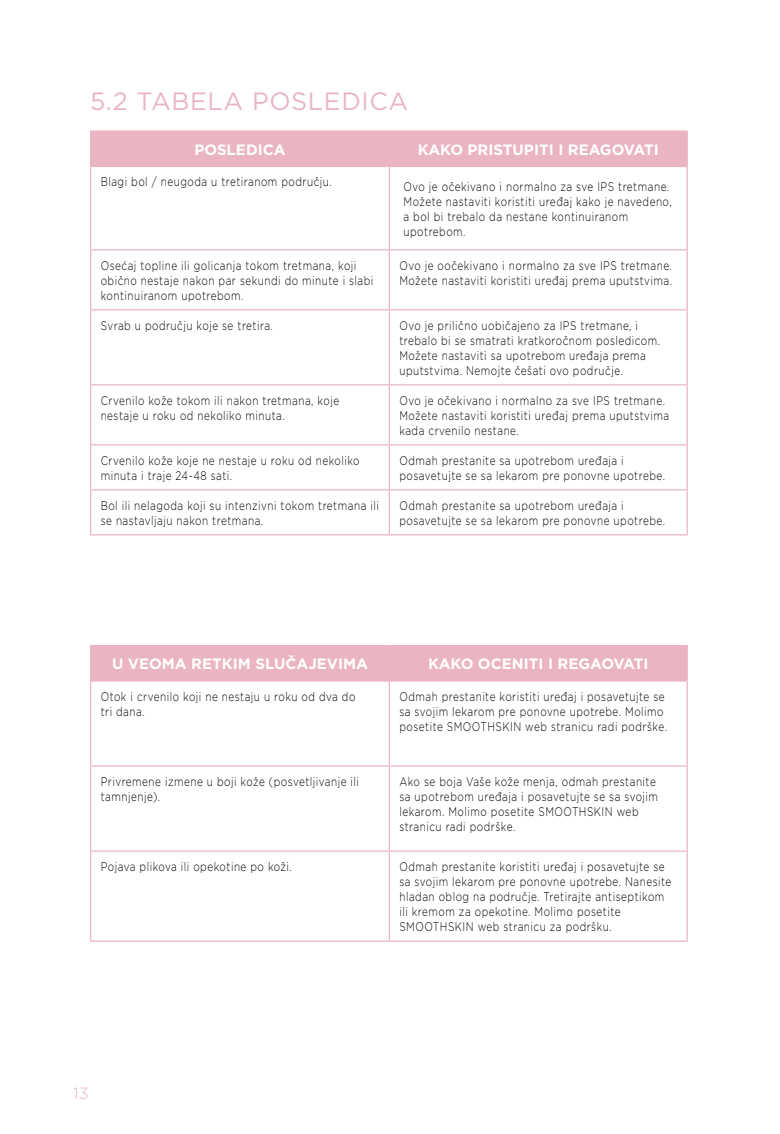
<style>
.page{position:relative;width:780px;height:1134px;background:#fff}
.page>*{position:absolute;margin:0;border:0;box-sizing:border-box;transform-origin:0 0}
.t1{font:25px "Gotham";letter-spacing:.025em;color:#eab4c3}
.t2{font:300 16.25px "Gotham";color:#eab4c3}
.t3{font:700 15px "Gotham";color:#fff}
.t4{font:300 12.5px/15px "Gotham";letter-spacing:.05em;color:#000;scale:.8 1}
</style>
<div class="page">
<div style="left:91px;top:132px;width:595px;height:34px;background:#eab4c3"></div>
<hr style="left:90px;top:132px;width:1px;height:34px;background:#eab4c3">
<hr style="left:90px;top:130px;width:299px;height:2px;background:#eab4c3">
<hr style="left:389px;top:132px;width:1px;height:34px;background:#eab4c3">
<hr style="left:389px;top:130px;width:298px;height:2px;background:#eab4c3">
<hr style="left:686px;top:132px;width:1px;height:34px;background:#eab4c3">
<hr style="left:90px;top:167px;width:1px;height:82px;background:#eab4c3">
<hr style="left:90px;top:166px;width:299px;height:1px;background:#eab4c3">
<hr style="left:389px;top:167px;width:1px;height:82px;background:#eab4c3">
<hr style="left:389px;top:166px;width:298px;height:1px;background:#eab4c3">
<hr style="left:686px;top:167px;width:1px;height:82px;background:#eab4c3">
<hr style="left:90px;top:250px;width:1px;height:59px;background:#eab4c3">
<hr style="left:90px;top:310px;width:1px;height:74px;background:#eab4c3">
<hr style="left:90px;top:385px;width:1px;height:59px;background:#eab4c3">
<hr style="left:90px;top:445px;width:1px;height:44px;background:#eab4c3">
<hr style="left:90px;top:490px;width:1px;height:44px;background:#eab4c3">
<hr style="left:90px;top:249px;width:299px;height:1px;background:#eab4c3">
<hr style="left:90px;top:309px;width:299px;height:1px;background:#eab4c3">
<hr style="left:90px;top:384px;width:299px;height:1px;background:#eab4c3">
<hr style="left:90px;top:444px;width:299px;height:1px;background:#eab4c3">
<hr style="left:90px;top:489px;width:299px;height:1px;background:#eab4c3">
<hr style="left:90px;top:534px;width:299px;height:1px;background:#eab4c3">
<hr style="left:389px;top:250px;width:1px;height:59px;background:#eab4c3">
<hr style="left:389px;top:310px;width:1px;height:74px;background:#eab4c3">
<hr style="left:389px;top:385px;width:1px;height:59px;background:#eab4c3">
<hr style="left:389px;top:445px;width:1px;height:44px;background:#eab4c3">
<hr style="left:389px;top:490px;width:1px;height:44px;background:#eab4c3">
<hr style="left:389px;top:249px;width:298px;height:1px;background:#eab4c3">
<hr style="left:686px;top:250px;width:1px;height:59px;background:#eab4c3">
<hr style="left:686px;top:310px;width:1px;height:74px;background:#eab4c3">
<hr style="left:686px;top:385px;width:1px;height:59px;background:#eab4c3">
<hr style="left:686px;top:445px;width:1px;height:44px;background:#eab4c3">
<hr style="left:686px;top:490px;width:1px;height:44px;background:#eab4c3">
<hr style="left:389px;top:309px;width:298px;height:1px;background:#eab4c3">
<hr style="left:389px;top:384px;width:298px;height:1px;background:#eab4c3">
<hr style="left:389px;top:444px;width:298px;height:1px;background:#eab4c3">
<hr style="left:389px;top:489px;width:298px;height:1px;background:#eab4c3">
<hr style="left:389px;top:534px;width:298px;height:1px;background:#eab4c3">
<div style="left:91px;top:646px;width:595px;height:34px;background:#eab4c3"></div>
<hr style="left:90px;top:646px;width:1px;height:34px;background:#eab4c3">
<hr style="left:90px;top:645px;width:299px;height:1px;background:#eab4c3">
<hr style="left:389px;top:646px;width:1px;height:34px;background:#eab4c3">
<hr style="left:389px;top:645px;width:298px;height:1px;background:#eab4c3">
<hr style="left:686px;top:646px;width:1px;height:34px;background:#eab4c3">
<hr style="left:90px;top:682px;width:1px;height:83px;background:#eab4c3">
<hr style="left:90px;top:680px;width:299px;height:2px;background:#eab4c3">
<hr style="left:389px;top:682px;width:1px;height:83px;background:#eab4c3">
<hr style="left:389px;top:680px;width:298px;height:2px;background:#eab4c3">
<hr style="left:686px;top:682px;width:1px;height:83px;background:#eab4c3">
<hr style="left:90px;top:767px;width:1px;height:83px;background:#eab4c3">
<hr style="left:90px;top:852px;width:1px;height:88px;background:#eab4c3">
<hr style="left:90px;top:765px;width:299px;height:2px;background:#eab4c3">
<hr style="left:90px;top:850px;width:299px;height:2px;background:#eab4c3">
<hr style="left:90px;top:940px;width:299px;height:2px;background:#eab4c3">
<hr style="left:389px;top:767px;width:1px;height:83px;background:#eab4c3">
<hr style="left:389px;top:852px;width:1px;height:88px;background:#eab4c3">
<hr style="left:389px;top:765px;width:298px;height:2px;background:#eab4c3">
<hr style="left:389px;top:850px;width:298px;height:2px;background:#eab4c3">
<hr style="left:686px;top:767px;width:1px;height:83px;background:#eab4c3">
<hr style="left:686px;top:852px;width:1px;height:88px;background:#eab4c3">
<hr style="left:389px;top:940px;width:298px;height:2px;background:#eab4c3">
<h1 class="t1" style="left:90px;top:85px;width:320px">5.2 TABELA POSLEDICA</h1>
<p class="t3" style="left:194px;top:139px;width:93px">POSLEDICA</p>
<p class="t3" style="left:417px;top:139px;width:242px">KAKO PRISTUPITI I REAGOVATI</p>
<p class="t4" style="left:101px;top:174px;width:290px">Blagi bol / neugoda u tretiranom području.</p>
<p class="t4" style="left:403px;top:178px;width:336px">Ovo je očekivano i normalno za sve IPS tretmane.<br>Možete nastaviti koristiti uređaj kako je navedeno, a bol bi trebalo da nestane kontinuiranom upotrebom.</p>
<p class="t4" style="left:101px;top:258px;width:342px">Osećaj topline ili golicanja tokom tretmana, koji obično nestaje nakon par sekundi do minute i slabi kontinuiranom upotrebom.</p>
<p class="t4" style="left:399px;top:258px;width:342px">Ovo je oočekivano i normalno za sve IPS tretmane.<br>Možete nastaviti koristiti uređaj prema uputstvima.</p>
<p class="t4" style="left:101px;top:318px;width:217px">Svrab u području koje se tretira.</p>
<p class="t4" style="left:399px;top:318px;width:327px">Ovo je prilično uobičajeno za IPS tretmane, i trebalo bi se smatrati kratkoročnom posledicom.<br>Možete nastaviti sa upotrebom uređaja prema uputstvima. Nemojte češati ovo područje.</p>
<p class="t4" style="left:101px;top:393px;width:299px">Crvenilo kože tokom ili nakon tretmana, koje nestaje u roku od nekoliko minuta.</p>
<p class="t4" style="left:399px;top:393px;width:339px">Ovo je očekivano i normalno za sve IPS tretmane.<br>Možete nastaviti koristiti uređaj prema uputstvima kada crvenilo nestane.</p>
<p class="t4" style="left:101px;top:453px;width:325px">Crvenilo kože koje ne nestaje u roku od nekoliko minuta i traje 24-48 sati.</p>
<p class="t4" style="left:399px;top:453px;width:333px">Odmah prestanite sa upotrebom uređaja i posavetujte se sa lekarom pre ponovne upotrebe.</p>
<p class="t4" style="left:101px;top:498px;width:349px">Bol ili nelagoda koji su intenzivni tokom tretmana ili se nastavljaju nakon tretmana.</p>
<p class="t4" style="left:399px;top:498px;width:333px">Odmah prestanite sa upotrebom uređaja i posavetujte se sa lekarom pre ponovne upotrebe.</p>
<p class="t3" style="left:112px;top:654px;width:257px">U VEOMA RETKIM SLUČAJEVIMA</p>
<p class="t3" style="left:428px;top:654px;width:222px">KAKO OCENITI I REGAOVATI</p>
<p class="t4" style="left:101px;top:689px;width:320px">Otok i crvenilo koji ne nestaju u roku od dva do tri dana.</p>
<p class="t4" style="left:399px;top:689px;width:336px">Odmah prestanite koristiti uređaj i posavetujte se sa svojim lekarom pre ponovne upotrebe. Molimo posetite SMOOTHSKIN web stranicu radi podrške.</p>
<p class="t4" style="left:101px;top:774px;width:324px">Privremene izmene u boji kože (posvetljivanje ili tamnjenje).</p>
<p class="t4" style="left:399px;top:774px;width:325px">Ako se boja Vaše kože menja, odmah prestanite sa upotrebom uređaja i posavetujte se sa svojim lekarom. Molimo posetite SMOOTHSKIN web stranicu radi podrške.</p>
<p class="t4" style="left:101px;top:859px;width:240px">Pojava plikova ili opekotine po koži.</p>
<p class="t4" style="left:399px;top:859px;width:341px">Odmah prestanite koristiti uređaj i posavetujte se sa svojim lekarom pre ponovne upotrebe. Nanesite hladan oblog na područje. Tretirajte antiseptikom ili kremom za opekotine. Molimo posetite SMOOTHSKIN web stranicu za podršku.</p>
<h2 class="t2" style="left:73px;top:1083px;width:17px">13</h2>
</div>
